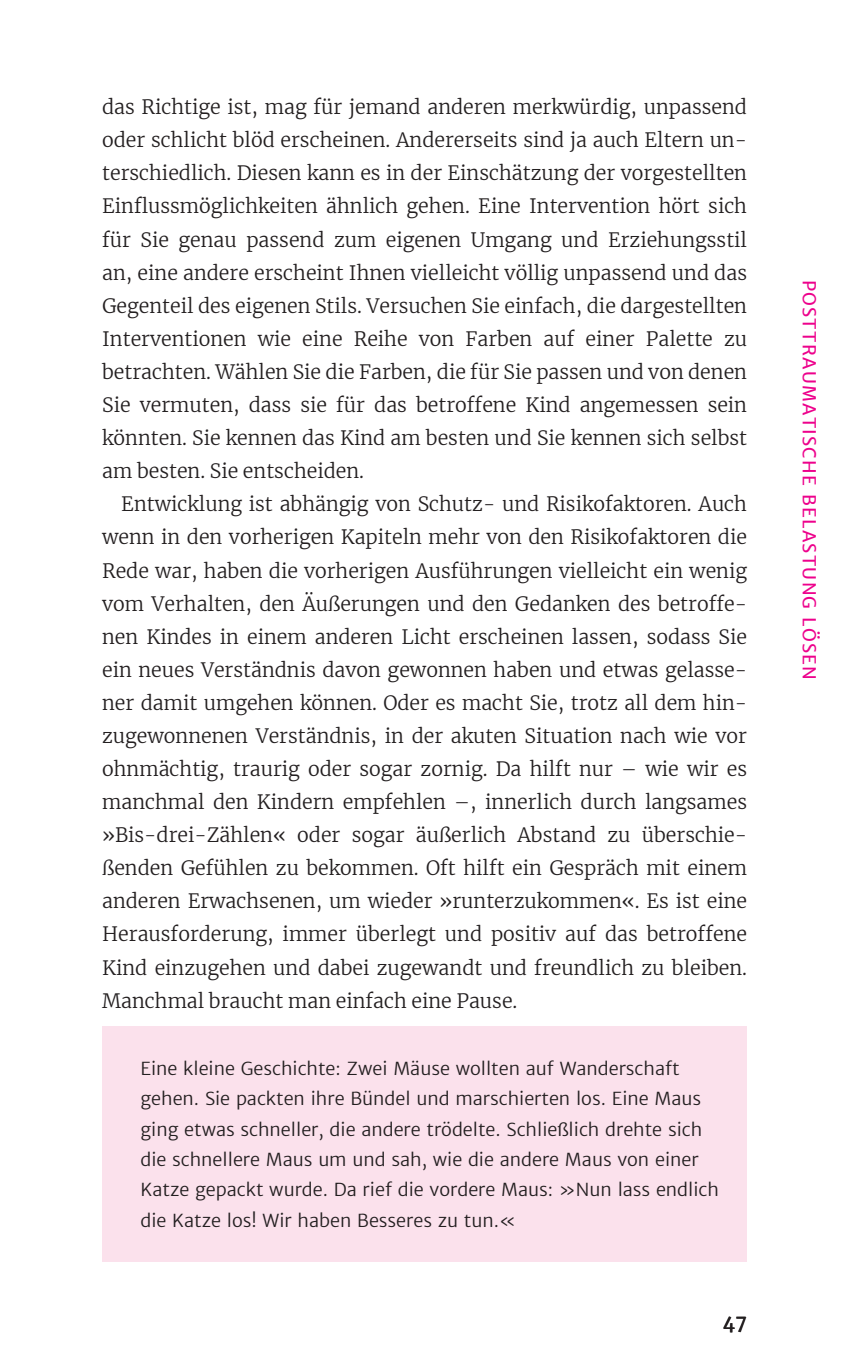
<style>
.page{position:relative;width:862px;height:1372px;background:#fff}
.page>*{position:absolute;margin:0;border:0;box-sizing:border-box;transform-origin:0 0}
.t1{font:300 19.57px/33.1px "Merriweather";color:#231f20;text-align:justify}
.t2{font:19.57px "Merriweather Sans";color:#231f20}
.t3{font:300 18px/30.4px "Merriweather Sans";color:#231f20}
.t4{font:18px "Merriweather Sans";letter-spacing:.07em;color:#ed028c}
</style>
<div class="page">
<div style="left:102px;top:1026px;width:644px;height:235px;background:#fbe1ec"></div>
<p class="t1" style="left:102px;top:91px;width:646px">das Richtige ist, mag für jemand anderen merkwürdig, unpassend oder schlicht blöd erscheinen. Andererseits sind ja auch Eltern un&shy;terschiedlich. Diesen kann es in der Einschätzung der vorgestellten Einflussmöglichkeiten ähnlich gehen. Eine Intervention hört sich für Sie genau passend zum eigenen Umgang und Erziehungsstil an, eine andere erscheint Ihnen vielleicht völlig unpassend und das Gegenteil des eigenen Stils. Versuchen Sie einfach, die dargestellten Interventionen wie eine Reihe von Farben auf einer Palette zu betrachten. Wählen Sie die Farben, die für Sie passen und von denen Sie vermuten, dass sie für das betroffene Kind angemessen sein könnten. Sie kennen das Kind am besten und Sie kennen sich selbst am besten. Sie entscheiden.</p>
<p class="t1" style="left:102px;top:488px;width:646px;text-indent:19px">Entwicklung ist abhängig von Schutz- und Risikofaktoren. Auch wenn in den vorherigen Kapiteln mehr von den Risikofaktoren die Rede war, haben die vorherigen Ausführungen vielleicht ein wenig vom Verhalten, den Äußerungen und den Gedanken des betroffe&shy;nen Kindes in einem anderen Licht erscheinen lassen, sodass Sie ein neues Verständnis davon gewonnen haben und etwas gelasse&shy;ner damit umgehen können. Oder es macht Sie, trotz all dem hin&shy;zugewonnenen Verständnis, in der akuten Situation nach wie vor ohnmächtig, traurig oder sogar zornig. Da hilft nur – wie wir es manchmal den Kindern empfehlen –, innerlich durch langsames »Bis-drei-Zählen« oder sogar äußerlich Abstand zu überschie&shy;ßenden Gefühlen zu bekommen. Oft hilft ein Gespräch mit einem anderen Erwachsenen, um wieder »runterzukommen«. Es ist eine Herausforderung, immer überlegt und positiv auf das betroffene Kind einzugehen und dabei zugewandt und freundlich zu bleiben.<br>Manchmal braucht man einfach eine Pause.</p>
<p class="t3" style="left:140px;top:1053px;width:579px">Eine kleine Geschichte: Zwei Mäuse wollten auf Wanderschaft gehen. Sie packten ihre Bündel und marschierten los. Eine Maus ging etwas schneller, die andere trödelte. Schließlich drehte sich die schnellere Maus um und sah, wie die andere Maus von einer Katze gepackt wurde. Da rief die vordere Maus: »Nun lass endlich die Katze los! Wir haben Besseres zu tun.«</p>
<p class="t2" style="left:722px;top:1310px;width:26px">47</p>
<p class="t4" style="left:820px;top:279px;width:402px;rotate:90deg">POSTTRAUMATISCHE BELASTUNG LÖSEN</p>
</div>
